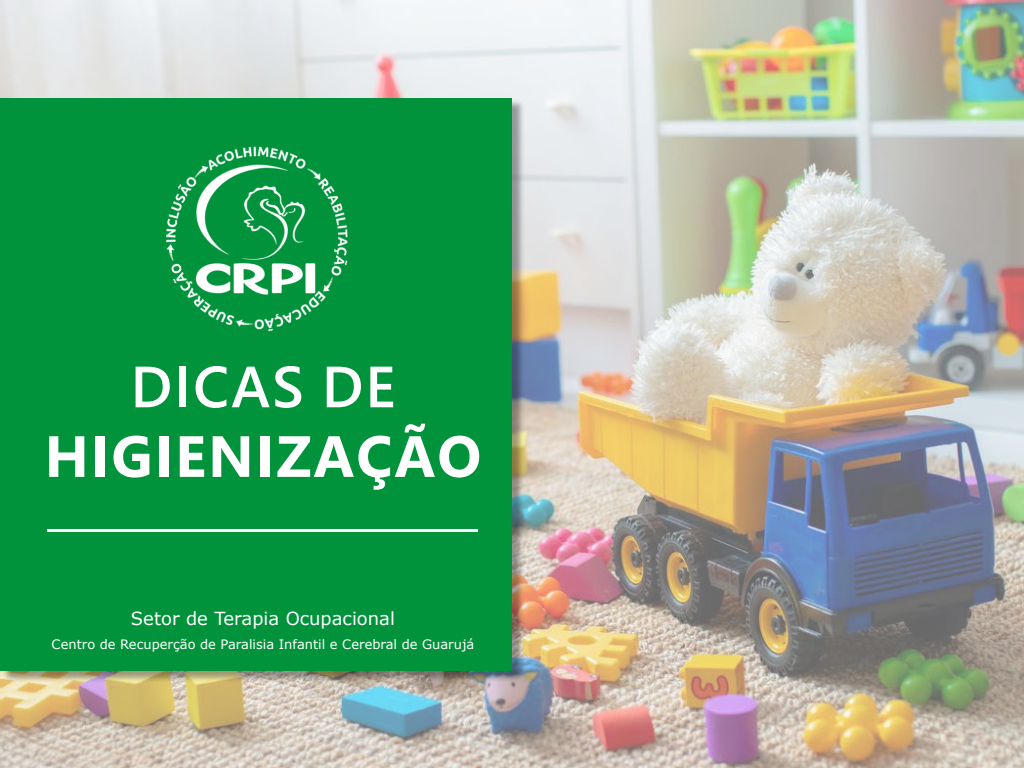
<style>
.page{position:relative;width:1024px;height:768px;background:#fff}
.page>*{position:absolute;margin:0;border:0;box-sizing:border-box;transform-origin:0 0}
.t1{font:700 58px "Segoe UI";letter-spacing:.035em;color:#fff}
.t2{font:600 58px "Segoe UI";letter-spacing:.035em;color:#fff}
.t3{font:18px "Verdana";color:#fff}
.t4{font:13px "Verdana";color:#fff}
</style>
<div class="page">
<img style="left:0;top:0;width:1024px;height:768px">
<div style="left:2px;top:99px;width:523px;height:584px;background:#000;opacity:.36"></div>
<div style="left:0;top:98px;width:512px;height:573px;background:#00933b"></div>
<img style="left:166px;top:146px;width:182px;height:186px">
<hr style="left:48px;top:529px;width:430px;height:3px;background:#fff">
<h1 class="t2" style="left:131px;top:332px;width:266px">DICAS DE</h1>
<h1 class="t1" style="left:45px;top:402px;width:438px">HIGIENIZAÇÃO</h1>
<h2 class="t3" style="left:131px;top:606px;width:266px">Setor de Terapia Ocupacional</h2>
<p class="t4" style="left:52px;top:635px;width:424px">Centro de Recuperção de Paralisia Infantil e Cerebral de Guarujá</p>
</div>
